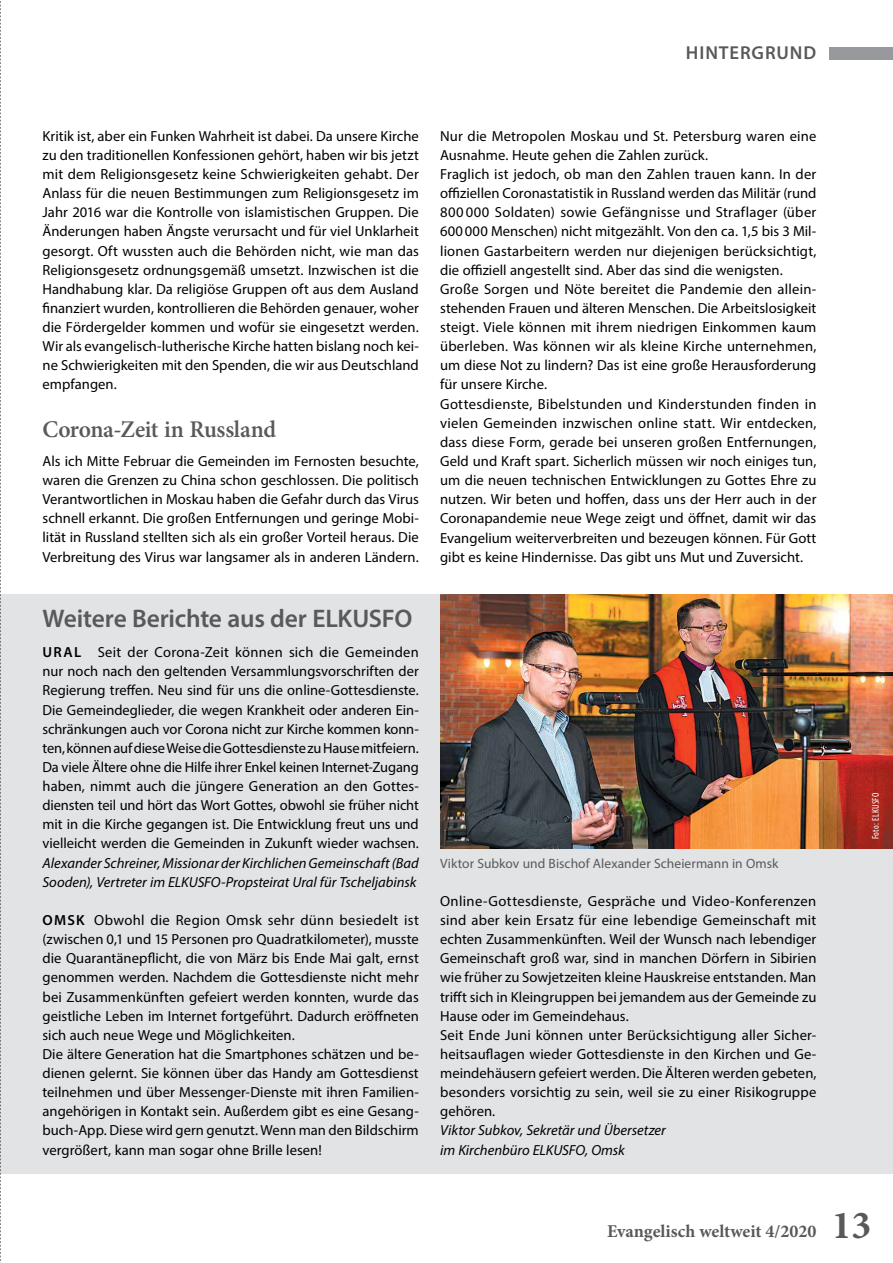
<style>
.page{position:relative;width:893px;height:1263px;background:#fff}
.page>*{position:absolute;margin:0;border:0;box-sizing:border-box;transform-origin:0 0}
.t1{font:600 25.5px "Myriad Pro";letter-spacing:-.005em;color:#58595b}
.t2{font:600 24px "Minion Pro";letter-spacing:-.015em;color:#58595b}
.t3{font:600 18.75px "Myriad Pro";letter-spacing:.045em;color:#58595b}
.t4{font:700 18px "Minion Pro";letter-spacing:-.005em;color:#58595b}
.t5{font:14.7px/19.2px "Myriad Pro";letter-spacing:.005em;color:#000;text-align:justify}
.t6{font:italic 14.7px/19.2px "Myriad Pro";color:#000}
.t7{font:600 14.7px "Myriad Pro";color:#000}
.t8{font:13.5px "Myriad Pro";letter-spacing:.005em;color:#58595b}
.t9{font:condensed 9.75px "Myriad Pro";letter-spacing:.035em;color:#fff}
.s1{font-size:39.75px}
</style>
<div class="page">
<div style="left:829px;top:47px;width:64px;height:13px;background:#97999c"></div>
<div style="left:0;top:594px;width:893px;height:580px;background:#e2e3e4"></div>
<img style="left:440px;top:594px;width:453px;height:254px">
<svg style="left:0;top:1px;width:1px;height:1262px"></svg>
<p class="t3" style="left:686px;top:41px;width:132px">Hintergrund</p>
<p class="t5" style="left:43px;top:126px;width:378px">Kritik ist, aber ein Funken Wahrheit ist dabei. Da unsere Kirche zu den traditionellen Konfessionen gehört, haben wir bis jetzt mit dem Religionsgesetz keine Schwierigkeiten gehabt. Der Anlass für die neuen Bestimmungen zum Religionsgesetz im Jahr 2016 war die Kontrolle von islamistischen Gruppen. Die Änderungen haben Ängste verursacht und für viel Unklarheit gesorgt. Oft wussten auch die Behörden nicht, wie man das Religionsgesetz ordnungsgemäß umsetzt. Inzwischen ist die Handhabung klar. Da religiöse Gruppen oft aus dem Ausland finanziert wurden, kontrollieren die Behörden genauer, woher die Fördergelder kommen und wofür sie eingesetzt werden.<br>Wir als evangelisch-lutherische Kirche hatten bislang noch kei&shy;ne Schwierigkeiten mit den Spenden, die wir aus Deutschland empfangen.</p>
<h2 class="t2" style="left:43px;top:412px;width:235px">Corona-Zeit in Russland</h2>
<p class="t5" style="left:43px;top:451px;width:378px">Als ich Mitte Februar die Gemeinden im Fernosten besuchte, waren die Grenzen zu China schon geschlossen. Die politisch Verantwortlichen in Moskau haben die Gefahr durch das Virus schnell erkannt. Die großen Entfernungen und geringe Mobi&shy;lität in Russland stellten sich als ein großer Vorteil heraus. Die Verbreitung des Virus war langsamer als in anderen Ländern.</p>
<h1 class="t1" style="left:43px;top:603px;width:285px">Weitere Berichte aus der ELKUS</h1>
<h1 class="t1" style="left:382px;top:603px;width:30px">FO</h1>
<p class="t5" style="left:43px;top:642px;width:378px;text-indent:55px">Seit der Corona-Zeit können sich die Gemeinden nur noch nach den geltenden Versammlungsvorschriften der Regierung treffen. Neu sind für uns die online-Gottesdienste.<br>Die Gemeindeglieder, die wegen Krankheit oder anderen Ein&shy;schränkungen auch vor Corona nicht zur Kirche kommen konn&shy;ten, können auf diese Weise die Gottesdienste zu Hause mitfeiern.<br>Da viele Ältere ohne die Hilfe ihrer Enkel keinen Internet-Zugang haben, nimmt auch die jüngere Generation an den Gottes&shy;diensten teil und hört das Wort Gottes, obwohl sie früher nicht mit in die Kirche gegangen ist. Die Entwicklung freut uns und vielleicht werden die Gemeinden in Zukunft wieder wachsen.</p>
<p class="t6" style="left:43px;top:853px;width:378px">Alexander Schreiner, Missionar der Kirchlichen Gemeinschaft (Bad<br>Sooden), Vertreter im ELKUSFO-Propsteirat Ural für Tscheljabinsk</p>
<p class="t7" style="left:43px;top:911px;width:10px">OMSK</p>
<p class="t7" style="left:43px;top:643px;width:11px">URAL</p>
<p class="t5" style="left:43px;top:910px;width:378px;text-align:left;text-indent:52px">Obwohl die Region Omsk sehr dünn besiedelt ist (zwischen 0,1 und 15 Personen pro Quadratkilometer), musste die Quarantänepflicht, die von März bis Ende Mai galt, ernst genommen werden. Nachdem die Gottesdienste nicht mehr bei Zusammenkünften gefeiert werden konnten, wurde das geistliche Leben im Internet fortgeführt. Dadurch eröffneten sich auch neue Wege und Möglichkeiten.<br>Die ältere Generation hat die Smartphones schätzen und be&shy;dienen gelernt. Sie können über das Handy am Gottesdienst teilnehmen und über Messenger-Dienste mit ihren Familien&shy;angehörigen in Kontakt sein. Außerdem gibt es eine Gesang&shy;buch-App. Diese wird gern genutzt. Wenn man den Bildschirm vergrößert, kann man sogar ohne Brille lesen!</p>
<p class="t5" style="left:440px;top:126px;width:378px;text-align:left">Nur die Metropolen Moskau und St. Petersburg waren eine Ausnahme. Heute gehen die Zahlen zurück.<br>Fraglich ist jedoch, ob man den Zahlen trauen kann. In der offiziellen Coronastatistik in Russland werden das Militär (rund 800 000 Soldaten) sowie Gefängnisse und Straflager (über 600000 Menschen) nicht mitgezählt. Von den ca. 1,5 bis 3 Mil&shy;lionen Gastarbeitern werden nur diejenigen berücksichtigt, die offiziell angestellt sind. Aber das sind die wenigsten.<br>Große Sorgen und Nöte bereitet die Pandemie den allein&shy;stehenden Frauen und älteren Menschen. Die Arbeitslosigkeit steigt. Viele können mit ihrem niedrigen Einkommen kaum überleben. Was können wir als kleine Kirche unternehmen, um diese Not zu lindern? Das ist eine große Herausforderung für unsere Kirche.<br>Gottesdienste, Bibelstunden und Kinderstunden finden in vielen Gemeinden inzwischen online statt. Wir entdecken, dass diese Form, gerade bei unseren großen Entfernungen, Geld und Kraft spart. Sicherlich müssen wir noch einiges tun, um die neuen technischen Entwicklungen zu Gottes Ehre zu nutzen. Wir beten und hoffen, dass uns der Herr auch in der Coronapandemie neue Wege zeigt und öffnet, damit wir das Evangelium weiterverbreiten und bezeugen können. Für Gott gibt es keine Hindernisse. Das gibt uns Mut und Zuversicht.</p>
<p class="t8" style="left:440px;top:855px;width:340px">Viktor Subkov und Bischof Alexander Scheiermann in Omsk</p>
<p class="t5" style="left:440px;top:891px;width:378px;text-align:left">Online-Gottesdienste, Gespräche und Video-Konferenzen sind aber kein Ersatz für eine lebendige Gemeinschaft mit echten Zusammenkünften. Weil der Wunsch nach lebendiger Gemeinschaft groß war, sind in manchen Dörfern in Sibirien wie früher zu Sowjetzeiten kleine Hauskreise entstanden. Man trifft sich in Kleingruppen bei jemandem aus der Gemeinde zu Hause oder im Gemeindehaus.<br>Seit Ende Juni können unter Berücksichtigung aller Sicher&shy;heitsauflagen wieder Gottesdienste in den Kirchen und Ge&shy;meindehäusern gefeiert werden. Die Älteren werden gebeten, besonders vorsichtig zu sein, weil sie zu einer Risikogruppe gehören.</p>
<p class="t6" style="left:440px;top:1121px;width:227px">Viktor Subkov, Sekretär und Übersetzer im Kirchenbüro ELKUSFO, Omsk</p>
<p class="t9" style="left:870px;top:839px;width:48px;rotate:-90deg">Foto: ELKUSFO</p>
<p class="t4" style="left:607px;top:1219px;width:266px">Evangelisch weltweit 4/2020 <span class="s1">13</span></p>
</div>
